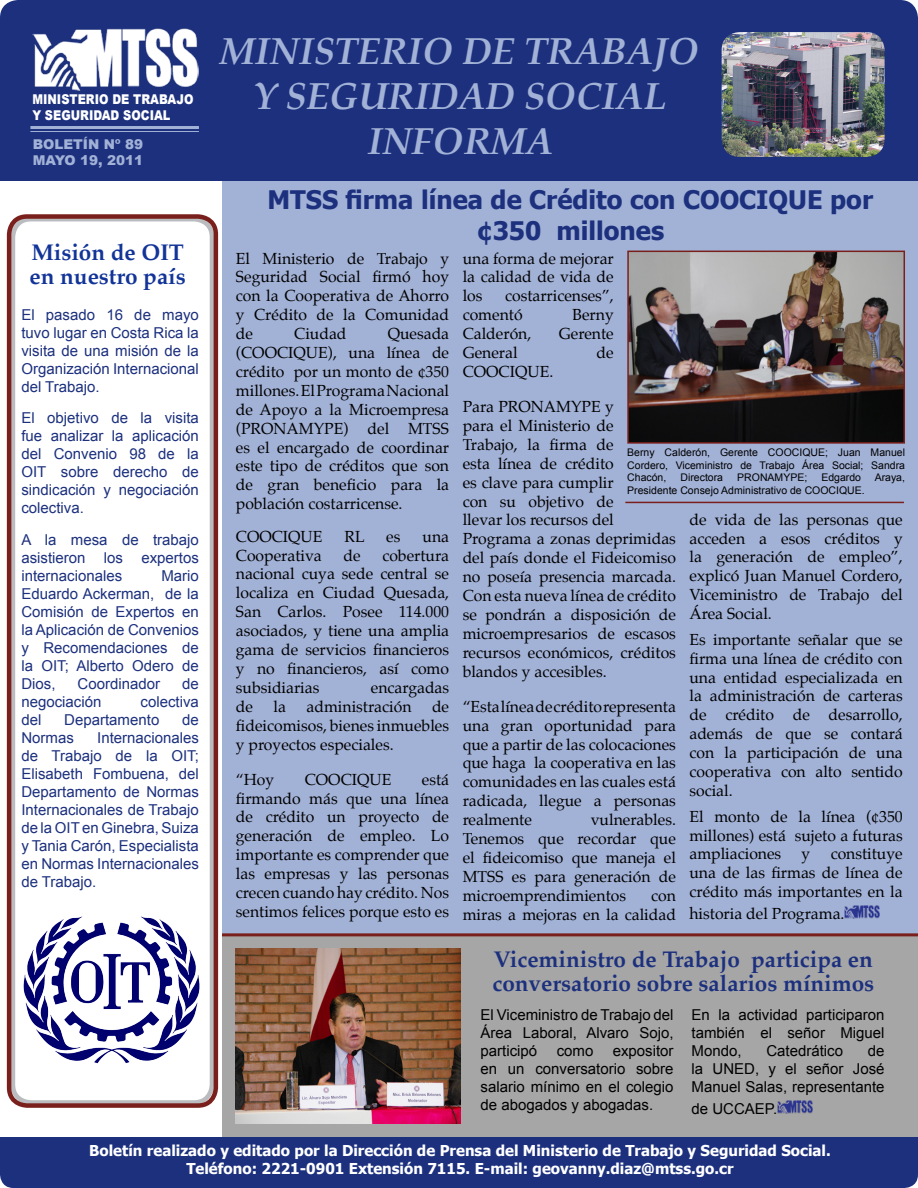
<style>
.page{position:relative;width:918px;height:1188px;background:#fff}
.page>*{position:absolute;margin:0;border:0;box-sizing:border-box;transform-origin:0 0}
.t1{font:italic 700 37.5px "Palatino";color:#a2b1d6}
.t2{font:700 25.5px/30.6px "Tahoma";color:#1c307e;text-align:center}
.t3{font:700 22.5px/24px "Palatino";color:#1c307e}
.t4{font:700 22.5px/24px "Palatino";color:#123498}
.t5{font:15.75px/18.9px "Palatino";color:#000;text-align:justify}
.t6{font:15px/18px "Arial";color:#1c307e;text-align:justify}
.t7{font:15px/18px "Arial";color:#000;text-align:justify}
.t8{font:700 15px/18px "Tahoma";color:#fff;text-align:center}
.t9{font:900 13.5px/16.2px "Arial";color:#fff;scale:.84 1}
.t10{font:900 13.5px "Arial";color:#a2b1d6}
.t11{font:10.5px/12.6px "Arial";color:#000;text-align:justify}
</style>
<div class="page">
<div style="left:222px;top:936px;width:696px;height:218px;background:#a6a6a6"></div>
<div style="left:222px;top:181px;width:696px;height:752px;background:#a2b1d6"></div>
<div style="left:0;top:1156px;width:918px;height:32px;background:#1c307e;border-radius:14px"></div>
<div style="left:0;top:0;width:918px;height:181px;background:#1c307e;border-radius:18px"></div>
<img style="left:32px;top:28px;width:167px;height:63px">
<img style="left:845px;top:905px;width:35px;height:14px">
<hr style="left:30px;top:126px;width:169px;height:3px;background:#a2b1d6">
<hr style="left:30px;top:131px;width:169px;height:1px;background:#a2b1d6">
<img style="left:722px;top:32px;width:163px;height:125px">
<div style="left:0;top:1138px;width:918px;height:32px;background:#1c307e"></div>
<hr style="left:625px;top:502px;width:279px;height:1px;background:#79201c">
<div style="left:11px;top:217px;width:203px;height:888px;border:4px solid #babcbf;border-radius:18px"></div>
<div style="left:7px;top:214px;width:211px;height:894px;border:4px solid #79201c;border-radius:18px"></div>
<img style="left:777px;top:1100px;width:35px;height:14px">
<img style="left:630px;top:254px;width:272px;height:187px">
<div style="left:627px;top:251px;width:278px;height:193px;border:2px solid #79201c"></div>
<hr style="left:222px;top:933px;width:696px;height:3px;background:#79201c">
<img style="left:236px;top:949px;width:224px;height:174px">
<img style="left:23px;top:916px;width:177px;height:148px">
<p class="t9" style="left:32px;top:91px;width:193px">MINISTERIO DE TRABAJO<br>Y SEGURIDAD SOCIAL</p>
<p class="t10" style="left:33px;top:134px;width:22px">BOLET</p>
<p class="t10" style="left:83px;top:134px;width:62px">ÍN Nº 89</p>
<p class="t10" style="left:33px;top:151px;width:24px">MAYO</p>
<p class="t10" style="left:80px;top:151px;width:65px">19, 2011</p>
<h1 class="t1" style="left:220px;top:21px;width:481px">MINISTERIO DE TRABAJO</h1>
<h1 class="t1" style="left:253px;top:66px;width:415px">Y SEGURIDAD SOCIAL</h1>
<h1 class="t1" style="left:368px;top:111px;width:95px">INFORMA</h1>
<h2 class="t2" style="left:267px;top:184px;width:607px">MTSS firma línea de Crédito con COOCIQUE por ¢350 millones</h2>
<h3 class="t4" style="left:30px;top:240px;width:158px">Misión de OIT en nuestro país</h3>
<p class="t5" style="left:236px;top:249px;width:215px">El Ministerio de Trabajo y Seguridad Social firmó hoy con la Cooperativa de Ahorro y Crédito de la Comunidad de</p>
<p class="t5" style="left:463px;top:249px;width:153px">una forma de mejorar la calidad de vida de los</p>
<p class="t5" style="left:463px;top:286px;width:153px;text-indent:42px">costarricenses”, comentó</p>
<p class="t6" style="left:21px;top:305px;width:179px">El pasado 16 de mayo tuvo lugar en Costa Rica la visita de una misión de la Organización Internacional del Trabajo.</p>
<p class="t6" style="left:21px;top:409px;width:179px">El objetivo de la visita fue analizar la aplicación del Convenio 98 de la OIT sobre derecho de sindicación y negociación colectiva.</p>
<p class="t6" style="left:21px;top:530px;width:179px">A la mesa de trabajo asistieron los expertos internacionales</p>
<p class="t5" style="left:572px;top:305px;width:43px">Berny</p>
<p class="t5" style="left:463px;top:324px;width:70px">Calderón,</p>
<p class="t5" style="left:559px;top:324px;width:56px">Gerente</p>
<p class="t5" style="left:463px;top:343px;width:56px">General</p>
<p class="t5" style="left:597px;top:343px;width:19px">de</p>
<p class="t5" style="left:463px;top:362px;width:92px">COOCIQUE.</p>
<p class="t5" style="left:463px;top:397px;width:215px;text-align:left">Para PRONAMYPE y<br>para el Ministerio de<br>Trabajo, la firma de<br>esta línea de crédito<br>es clave para cumplir<br>con su objetivo de<br>llevar los recursos del<br>Programa a zonas deprimidas del país donde el Fideicomiso no poseía presencia marcada.<br>Con esta nueva línea de crédito se pondrán a disposición de microempresarios de escasos recursos económicos, créditos blandos y accesibles.</p>
<p class="t5" style="left:463px;top:697px;width:215px">“Esta línea de crédito representa una gran oportunidad para que a partir de las colocaciones que haga la cooperativa en las comunidades en las cuales está radicada, llegue a personas realmente</p>
<p class="t5" style="left:236px;top:324px;width:215px;text-indent:152px">Quesada (COOCIQUE), una línea de crédito por un monto de ¢350 millones. El Programa Nacional de Apoyo a la Microempresa (PRONAMYPE) del MTSS es el encargado de coordinar este tipo de créditos que son de gran beneficio para la población costarricense.</p>
<p class="t5" style="left:236px;top:527px;width:88px">COOCIQUE</p>
<p class="t5" style="left:345px;top:527px;width:22px">RL</p>
<p class="t5" style="left:386px;top:527px;width:16px">es</p>
<p class="t5" style="left:423px;top:527px;width:28px">una</p>
<p class="t5" style="left:236px;top:546px;width:87px">Cooperativa</p>
<p class="t5" style="left:344px;top:546px;width:19px">de</p>
<p class="t5" style="left:294px;top:324px;width:54px">Ciudad</p>
<p class="t11" style="left:627px;top:446px;width:279px">Berny Calderón, Gerente COOCIQUE; Juan Manuel Cordero, Viceministro de Trabajo Área Social; Sandra Chacón,</p>
<p class="t11" style="left:681px;top:472px;width:44px">Directora</p>
<p class="t11" style="left:737px;top:472px;width:72px">PRONAMYPE;</p>
<p class="t11" style="left:821px;top:472px;width:41px">Edgardo</p>
<p class="t11" style="left:875px;top:472px;width:32px">Araya,</p>
<p class="t11" style="left:627px;top:484px;width:239px">Presidente Consejo Administrativo de COOCIQUE.</p>
<p class="t5" style="left:689px;top:510px;width:215px">de vida de las personas que acceden a esos créditos y la generación de empleo”, explicó Juan Manuel Cordero, Viceministro de Trabajo del Área Social.</p>
<p class="t5" style="left:689px;top:630px;width:215px">Es importante señalar que se firma una línea de crédito con una entidad especializada en la administración de carteras de crédito de desarrollo, además de que se contará con la participación de una cooperativa con alto sentido social.</p>
<p class="t5" style="left:689px;top:807px;width:215px">El monto de la línea (¢350 millones) está sujeto a futuras ampliaciones</p>
<p class="t5" style="left:236px;top:546px;width:215px;text-indent:147px">cobertura nacional cuya sede central se localiza en Ciudad Quesada, San Carlos. Posee 114.000 asociados, y tiene una amplia gama de servicios financieros y no financieros, así como subsidiarias</p>
<p class="t6" style="left:21px;top:566px;width:179px;text-indent:140px">Mario Eduardo Ackerman, de la Comisión de Expertos en la Aplicación de Convenios y Recomendaciones de la OIT; Alberto Odero de Dios,</p>
<p class="t6" style="left:78px;top:674px;width:84px">Coordinador</p>
<p class="t6" style="left:182px;top:674px;width:18px">de</p>
<p class="t6" style="left:21px;top:692px;width:82px">negociación</p>
<p class="t6" style="left:141px;top:692px;width:60px">colectiva</p>
<p class="t6" style="left:21px;top:710px;width:22px">del</p>
<p class="t6" style="left:64px;top:710px;width:97px">Departamento</p>
<p class="t6" style="left:182px;top:710px;width:18px">de</p>
<p class="t6" style="left:21px;top:728px;width:54px">Normas</p>
<p class="t5" style="left:371px;top:678px;width:80px">encargadas</p>
<p class="t5" style="left:236px;top:697px;width:19px">de</p>
<p class="t5" style="left:274px;top:697px;width:14px">la</p>
<p class="t5" style="left:307px;top:697px;width:106px">administración</p>
<p class="t5" style="left:236px;top:697px;width:215px;text-indent:196px">de fideicomisos, bienes inmuebles y proyectos especiales.</p>
<p class="t5" style="left:236px;top:770px;width:40px">“Hoy</p>
<p class="t5" style="left:305px;top:770px;width:88px">COOCIQUE</p>
<p class="t6" style="left:21px;top:728px;width:179px;text-indent:76px">Internacionales de Trabajo de la OIT; Elisabeth Fombuena, del Departamento de Normas Internacionales de Trabajo de la OIT en Ginebra, Suiza y Tania Carón, Especialista en Normas Internacionales de Trabajo.</p>
<p class="t5" style="left:236px;top:770px;width:215px;text-indent:186px">está firmando más que una línea de crédito un proyecto de generación de empleo. Lo importante es comprender que las empresas y las personas crecen cuando hay crédito. Nos sentimos felices porque esto es</p>
<p class="t5" style="left:463px;top:810px;width:215px;text-indent:128px">vulnerables.<br>Tenemos que recordar que el fideicomiso que maneja el MTSS es para generación de microemprendimientos</p>
<p class="t5" style="left:689px;top:845px;width:215px;text-indent:141px">constituye una de las firmas de línea de crédito más importantes en la</p>
<p class="t5" style="left:689px;top:904px;width:157px">historia del Programa.</p>
<p class="t5" style="left:802px;top:845px;width:10px">y</p>
<p class="t5" style="left:463px;top:886px;width:215px;text-align:right">con<br>miras a mejoras en la calidad</p>
<h3 class="t3" style="left:492px;top:947px;width:383px">Viceministro de Trabajo participa en conversatorio sobre salarios mínimos</h3>
<p class="t7" style="left:481px;top:1006px;width:195px">El Viceministro de Trabajo del Área Laboral, Alvaro Sojo, participó</p>
<p class="t7" style="left:692px;top:1006px;width:194px">En la actividad participaron también el señor Miguel Mondo,</p>
<p class="t7" style="left:766px;top:1042px;width:78px">Catedrático</p>
<p class="t7" style="left:692px;top:1042px;width:194px;text-indent:176px">de la UNED, y el señor José Manuel Salas, representante</p>
<p class="t7" style="left:692px;top:1100px;width:87px">de UCCAEP.</p>
<p class="t8" style="left:89px;top:1141px;width:743px">Boletín realizado y editado por la Dirección de Prensa del Ministerio de Trabajo y Seguridad Social.<br>Teléfono: 2221-0901 Extensión 7115. E-mail: geovanny.diaz@mtss.go.cr</p>
<p class="t7" style="left:481px;top:1042px;width:195px;text-indent:132px">expositor en un conversatorio sobre salario mínimo en el colegio de abogados y abogadas.</p>
<p class="t7" style="left:557px;top:1042px;width:38px">como</p>
</div>
